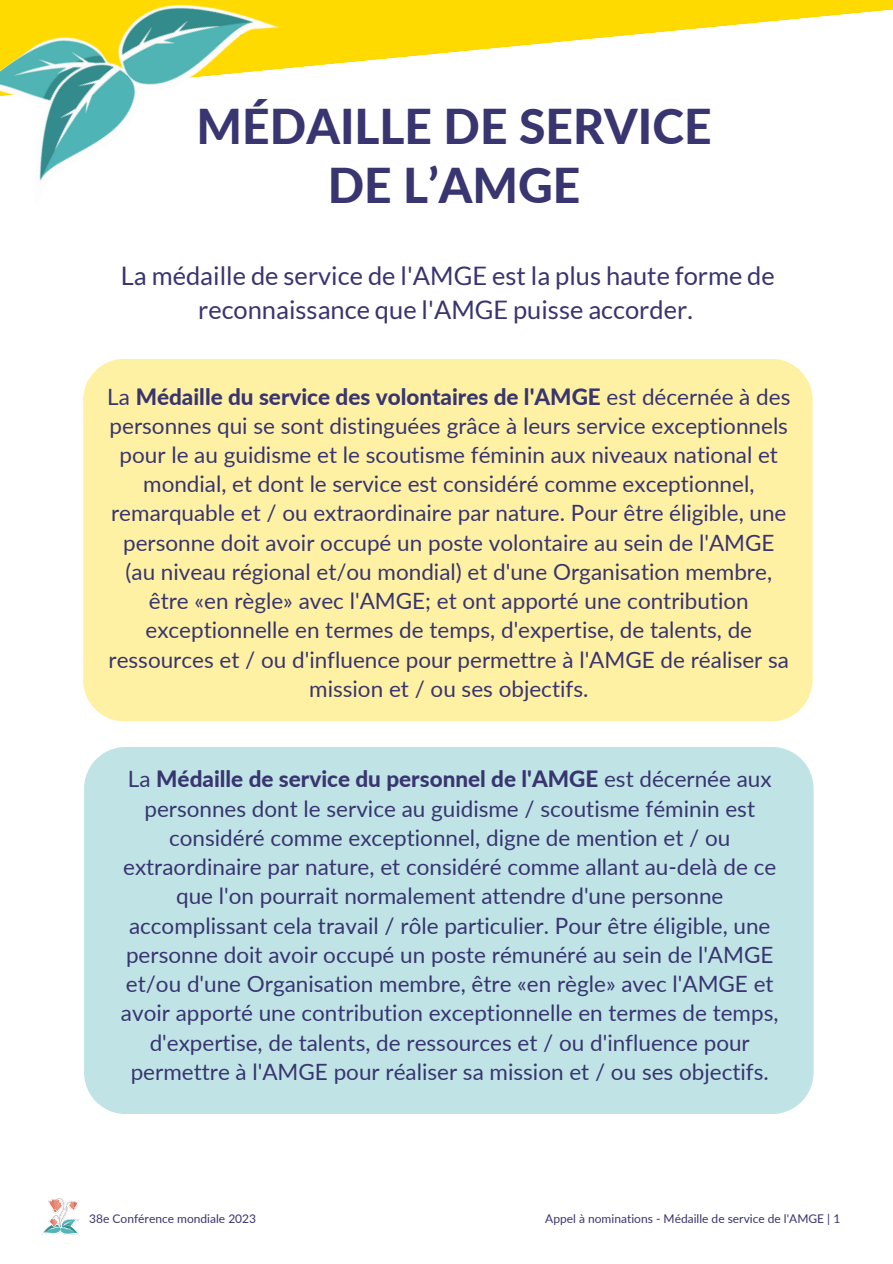
<style>
.page{position:relative;width:893px;height:1264px;background:#fff}
.page>*{position:absolute;margin:0;border:0;box-sizing:border-box;transform-origin:0 0}
.t1{font:800 48px/58.5px "Lato";color:#383570;text-align:center}
.t2{font:25.5px/34.8px "Lato";color:#383570;text-align:center}
.t3{font:22.5px/29.2px "Lato";color:#383570;text-align:center}
.t4{font:12px "Lato";color:#383570}
.s1{font-weight:800}
</style>
<div class="page">
<svg style="left:281px;top:0;width:611px;height:69px;fill:#ffda00"></svg>
<img style="left:0;top:0;width:281px;height:181px">
<img style="left:42px;top:1198px;width:37px;height:37px">
<div style="left:84px;top:747px;width:729px;height:366px;background:#c0e4e5"></div>
<div style="left:83px;top:359px;width:729px;height:362px;background:#fff1a4"></div>
<h1 class="t1" style="left:197px;top:96px;width:516px">MÉDAILLE DE SERVICE<br>DE L’AMGE</h1>
<p class="t2" style="left:121px;top:257px;width:655px">La médaille de service de l'AMGE est la plus haute forme de reconnaissance que l'AMGE puisse accorder.</p>
<p class="t3" style="left:107px;top:381px;width:684px">La <span class="s1">Médaille du service des volontaires de l'AMGE</span> est décernée à des personnes qui se sont distinguées grâce à leurs service exceptionnels pour le au guidisme et le scoutisme féminin aux niveaux national et mondial, et dont le service est considéré comme exceptionnel, remarquable et / ou extraordinaire par nature. Pour être éligible, une personne doit avoir occupé un poste volontaire au sein de l'AMGE (au niveau régional et/ou mondial) et d'une Organisation membre, être «en règle» avec l'AMGE; et ont apporté une contribution exceptionnelle en termes de temps, d'expertise, de talents, de ressources et / ou d'influence pour permettre à l'AMGE de réaliser sa mission et / ou ses objectifs.</p>
<p class="t3" style="left:121px;top:764px;width:659px">La <span class="s1">Médaille de service du personnel de l'AMGE</span> est décernée aux personnes dont le service au guidisme / scoutisme féminin est considéré comme exceptionnel, digne de mention et / ou extraordinaire par nature, et considéré comme allant au-delà de ce que l'on pourrait normalement attendre d'une personne accomplissant cela travail / rôle particulier. Pour être éligible, une personne doit avoir occupé un poste rémunéré au sein de l'AMGE et/ou d'une Organisation membre, être «en règle» avec l'AMGE et avoir apporté une contribution exceptionnelle en termes de temps, d'expertise, de talents, de ressources et / ou d'influence pour permettre à l'AMGE pour réaliser sa mission et / ou ses objectifs.</p>
<p class="t4" style="left:89px;top:1211px;width:168px">38e Conférence mondiale 2023</p>
<p class="t4" style="left:545px;top:1211px;width:296px">Appel à nominations - Médaille de service de l'AMGE | 1</p>
</div>
